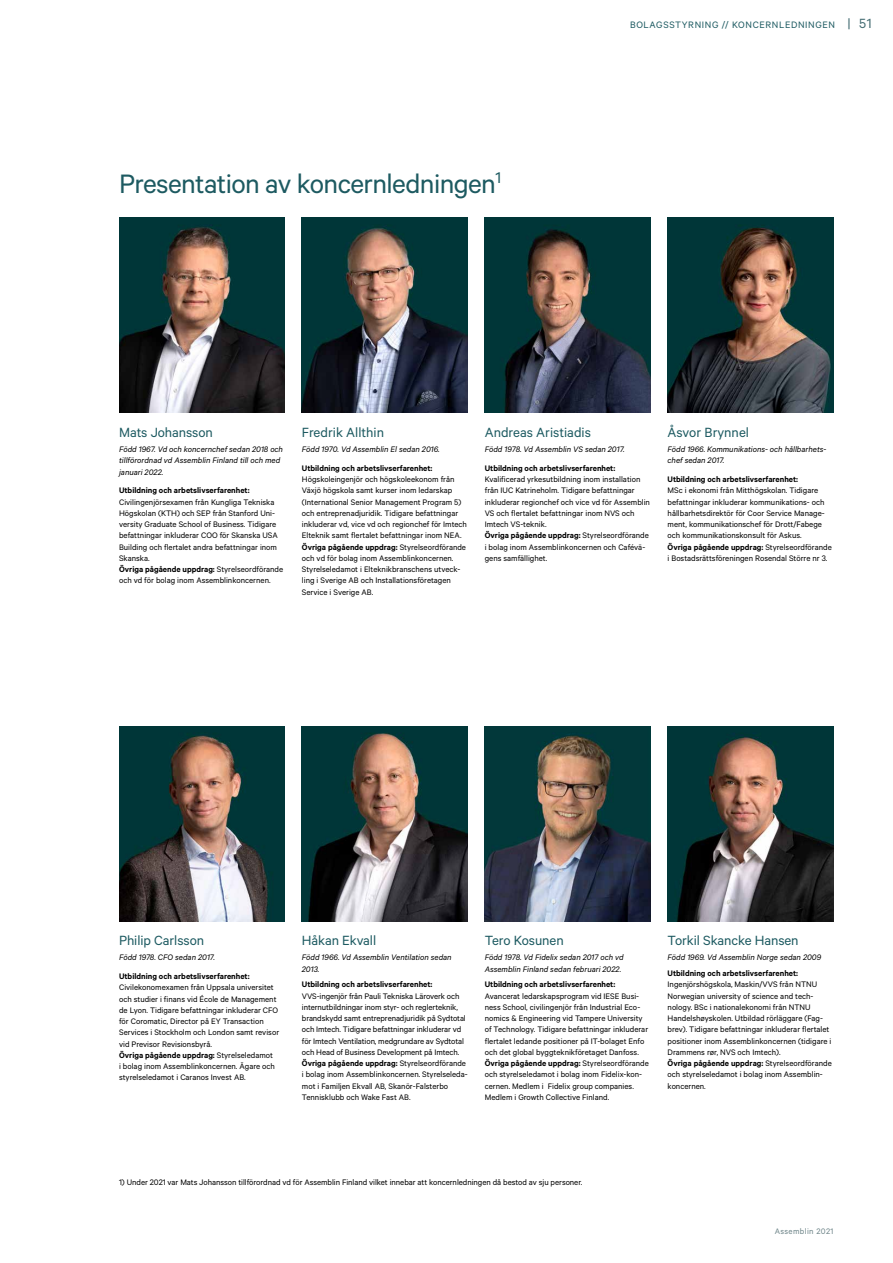
<style>
.page{position:relative;width:893px;height:1263px;background:#fff}
.page>*{position:absolute;margin:0;border:0;box-sizing:border-box;transform-origin:0 0}
.t1{font:30px "Calibre";letter-spacing:-.02em;color:#1d5a61}
.t2{font:15px "Calibre";letter-spacing:-.005em;color:#1d5a61}
.t3{font:15px "Calibre";color:#456d73}
.t4{font:10.5px "Calibre";letter-spacing:.06em;color:#1d5a61}
.t5{font:9px/11.2px "Calibre";color:#000}
.t6{font:italic 9px/11.2px "Calibre";color:#000}
.t7{font:600 9px "Calibre";color:#000}
.t8{font:9px "Calibre";letter-spacing:.04em;color:#6e8589}
.s1{font-weight:600}
</style>
<div class="page">
<img style="left:119px;top:218px;width:166px;height:195px">
<img style="left:302px;top:218px;width:166px;height:195px">
<img style="left:485px;top:218px;width:166px;height:195px">
<img style="left:668px;top:218px;width:165px;height:195px">
<img style="left:119px;top:726px;width:166px;height:195px">
<img style="left:302px;top:726px;width:166px;height:195px">
<img style="left:485px;top:726px;width:166px;height:195px">
<img style="left:668px;top:726px;width:165px;height:195px">
<h1 class="t1" style="left:119px;top:166px;width:384px">Presentation av koncernledningen<sup>1</sup></h1>
<p class="t4" style="left:630px;top:19px;width:206px">BOLAGSSTYRNING // KONCERNLEDNINGEN</p>
<h2 class="t3" style="left:847px;top:15px;width:26px">| 51</h2>
<h2 class="t2" style="left:119px;top:423px;width:95px">Mats Johansson</h2>
<p class="t6" style="left:119px;top:443px;width:165px">Född 1967. Vd och koncernchef sedan 2018 och tillförordnad vd Assemblin Finland till och med januari 2022.</p>
<p class="t7" style="left:119px;top:485px;width:132px">Utbildning och arbetslivserfarenhet:</p>
<p class="t5" style="left:119px;top:496px;width:166px">Civilingenjörsexamen från Kungliga Tekniska Högskolan (KTH) och SEP från Stanford Uni&shy;versity Graduate School of Business. Tidigare befattningar inkluderar COO för Skanska USA Building och flertalet andra befattningar inom Skanska.<br><span class="s1">Övriga pågående uppdrag:</span> Styrelseordförande och vd för bolag inom Assemblinkoncernen.</p>
<h2 class="t2" style="left:302px;top:423px;width:84px">Fredrik Allthin</h2>
<p class="t6" style="left:302px;top:443px;width:139px">Född 1970. Vd Assemblin El sedan 2016.</p>
<p class="t7" style="left:302px;top:463px;width:132px">Utbildning och arbetslivserfarenhet:</p>
<p class="t5" style="left:302px;top:473px;width:167px">Högskoleingenjör och högskoleekonom från Växjö högskola samt kurser inom ledarskap (International Senior Management Program 5) och entreprenadjuridik. Tidigare befattningar inkluderar vd, vice vd och regionchef för Imtech Elteknik samt flertalet befattningar inom NEA.<br><span class="s1">Övriga pågående uppdrag:</span> Styrelseordförande och vd för bolag inom Assemblinkoncernen.<br>Styrelseledamot i Elteknikbranschens utveck&shy;ling i Sverige AB och Installationsföretagen Service i Sverige AB.</p>
<h2 class="t2" style="left:485px;top:423px;width:108px">Andreas Aristiadis</h2>
<p class="t6" style="left:485px;top:443px;width:141px">Född 1978. Vd Assemblin VS sedan 2017.</p>
<p class="t7" style="left:485px;top:463px;width:132px">Utbildning och arbetslivserfarenhet:</p>
<p class="t5" style="left:485px;top:473px;width:167px">Kvalificerad yrkesutbildning inom installation från IUC Katrineholm. Tidigare befattningar inkluderar regionchef och vice vd för Assemblin VS och flertalet befattningar inom NVS och Imtech VS-teknik.<br><span class="s1">Övriga pågående uppdrag:</span> Styrelseordförande i bolag inom Assemblinkoncernen och Cafévä&shy;gens samfällighet.</p>
<h2 class="t2" style="left:668px;top:423px;width:83px">Åsvor Brynnel</h2>
<p class="t6" style="left:668px;top:443px;width:160px">Född 1966. Kommunikations- och hållbarhets&shy;chef sedan 2017.</p>
<p class="t7" style="left:668px;top:474px;width:132px">Utbildning och arbetslivserfarenhet:</p>
<p class="t5" style="left:668px;top:484px;width:166px">MSc i ekonomi från Mitthögskolan. Tidigare befattningar inkluderar kommunikations- och hållbarhetsdirektör för Coor Service Manage&shy;ment, kommunikationschef för Drott/Fabege och kommunikationskonsult för Askus.<br><span class="s1">Övriga pågående uppdrag:</span> Styrelseordförande i Bostadsrättsföreningen Rosendal Större nr 3.</p>
<h2 class="t2" style="left:119px;top:931px;width:87px">Philip Carlsson</h2>
<p class="t6" style="left:119px;top:951px;width:97px">Född 1978. CFO sedan 2017.</p>
<p class="t7" style="left:119px;top:971px;width:132px">Utbildning och arbetslivserfarenhet:</p>
<p class="t5" style="left:119px;top:981px;width:162px">Civilekonomexamen från Uppsala universitet och studier i finans vid École de Management de Lyon. Tidigare befattningar inkluderar CFO för Coromatic, Director på EY Transaction Services i Stockholm och London samt revisor vid Previsor Revisionsbyrå.<br><span class="s1">Övriga pågående uppdrag:</span> Styrelseledamot<br>i bolag inom Assemblinkoncernen. Ägare och styrelseledamot i Caranos Invest AB.</p>
<h2 class="t2" style="left:302px;top:931px;width:76px">Håkan Ekvall</h2>
<p class="t6" style="left:302px;top:951px;width:151px">Född 1966. Vd Assemblin Ventilation sedan<br>2013.</p>
<p class="t7" style="left:302px;top:979px;width:132px">Utbildning och arbetslivserfarenhet:</p>
<p class="t5" style="left:302px;top:990px;width:167px">VVS-ingenjör från Pauli Tekniska Läroverk och internutbildningar inom styr- och reglerteknik, brandskydd samt entreprenadjuridik på Sydtotal och Imtech. Tidigare befattningar inkluderar vd för Imtech Ventilation, medgrundare av Sydtotal och Head of Business Development på Imtech.<br><span class="s1">Övriga pågående uppdrag:</span> Styrelseordförande i bolag inom Assemblinkoncernen. Styrelseleda&shy;mot i Familjen Ekvall AB, Skanör-Falsterbo Tennisklubb och Wake Fast AB.</p>
<h2 class="t2" style="left:485px;top:931px;width:80px">Tero Kosunen</h2>
<p class="t6" style="left:485px;top:951px;width:140px">Född 1978. Vd Fidelix sedan 2017 och vd<br>Assemblin Finland sedan februari 2022.</p>
<p class="t7" style="left:485px;top:979px;width:132px">Utbildning och arbetslivserfarenhet:</p>
<p class="t5" style="left:485px;top:990px;width:166px">Avancerat ledarskapsprogram vid IESE Busi&shy;ness School, civilingenjör från Industrial Eco&shy;nomics &amp; Engineering vid Tampere University of Technology. Tidigare befattningar inkluderar flertalet ledande positioner på IT-bolaget Enfo och det global byggteknikföretaget Danfoss.<br><span class="s1">Övriga pågående uppdrag:</span> Styrelseordförande och styrelseledamot i bolag inom Fidelix-kon&shy;cernen. Medlem i Fidelix group companies.<br>Medlem i Growth Collective Finland.</p>
<h2 class="t2" style="left:668px;top:931px;width:132px">Torkil Skancke Hansen</h2>
<p class="t6" style="left:668px;top:951px;width:155px">Född 1969. Vd Assemblin Norge sedan 2009</p>
<p class="t7" style="left:668px;top:968px;width:132px">Utbildning och arbetslivserfarenhet:</p>
<p class="t5" style="left:668px;top:978px;width:166px">Ingenjörshögskola, Maskin/VVS från NTNU Norwegian university of science and tech&shy;nology. BSc i nationalekonomi från NTNU Handelshøyskolen. Utbildad rörläggare (Fag&shy;brev). Tidigare befattningar inkluderar flertalet positioner inom Assemblinkoncernen (tidigare i Drammens rør, NVS och Imtech).<br><span class="s1">Övriga pågående uppdrag:</span> Styrelseordförande och styrelseledamot i bolag inom Assemblin&shy;koncernen.</p>
<p class="t5" style="left:119px;top:1176px;width:465px">1) Under 2021 var Mats Johansson tillförordnad vd för Assemblin Finland vilket innebar att koncernledningen då bestod av sju personer.</p>
<p class="t8" style="left:775px;top:1226px;width:60px">Assemblin 2021</p>
</div>
